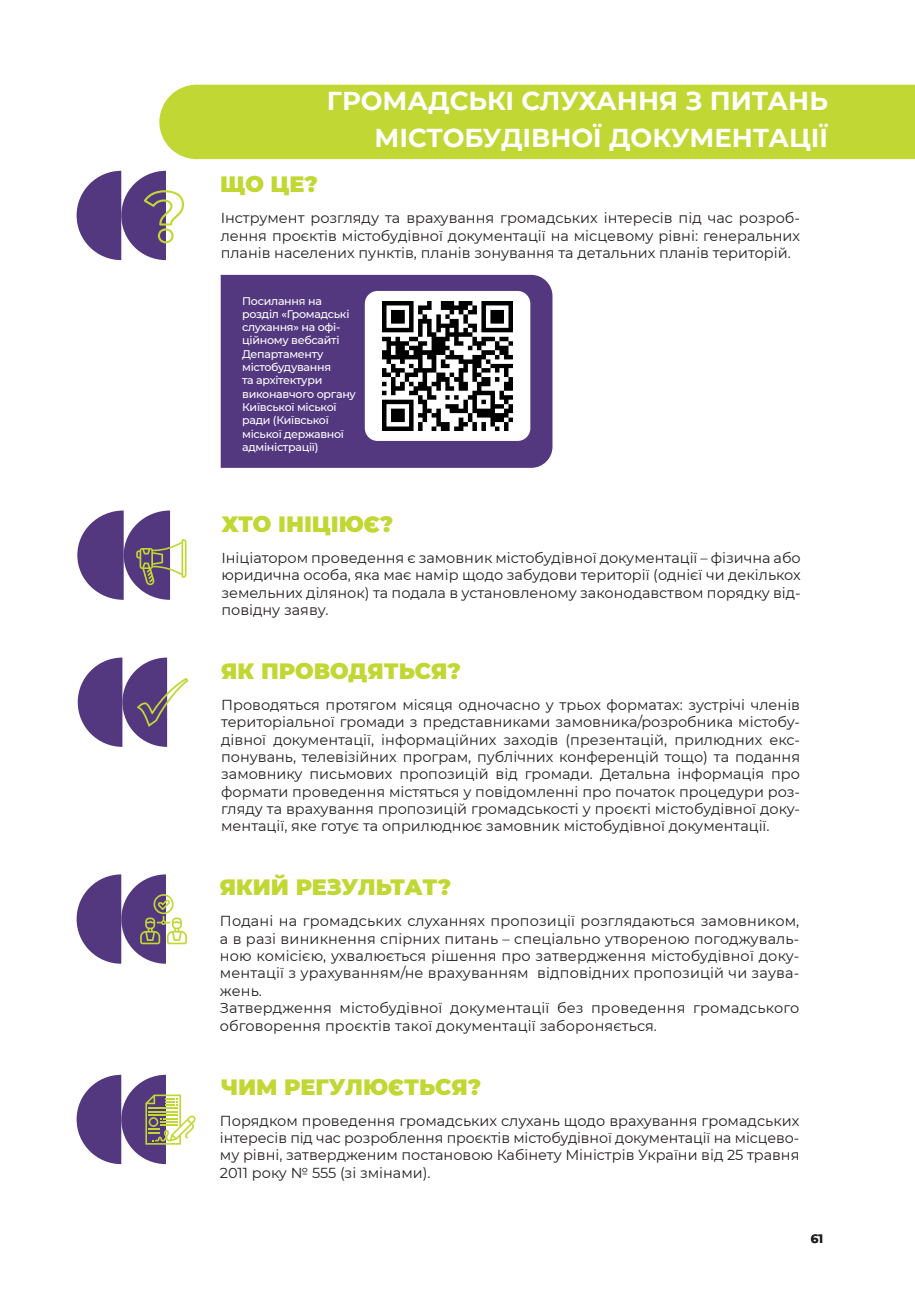
<style>
.page{position:relative;width:915px;height:1306px;background:#fff}
.page>*{position:absolute;margin:0;border:0;box-sizing:border-box;transform-origin:0 0}
.колонтекст{font:700 25.8px/37.5px "Montserrat";color:#fff;text-align:right}
.подзаг_вопросы{font:900 22.2px "Montserrat";color:#c1d733}
.основной_текст{font:14.4px/17.4px "Montserrat";color:#231f20;text-align:justify}
.t1{font:700 12px "Montserrat";color:#231f20}
.текст_QR{font:500 11.1px/13.4px "Montserrat";letter-spacing:-.025em;color:#fff}
</style>
<div class="page">
<svg style="left:77px;top:171px;width:107px;height:89px"></svg>
<div style="left:221px;top:275px;width:331px;height:193px;background:#533880"></div>
<div style="left:364px;top:291px;width:166px;height:150px;background:#fff;border-radius:13px"></div>
<img style="left:383px;top:301px;width:129px;height:129px">
<svg style="left:77px;top:510px;width:109px;height:90px"></svg>
<svg style="left:78px;top:657px;width:110px;height:90px"></svg>
<svg style="left:77px;top:874px;width:110px;height:89px"></svg>
<div style="left:159px;top:85px;width:755px;height:74px;background:#c1d733"></div>
<svg style="left:77px;top:1074px;width:118px;height:90px"></svg>
<p class="подзаг_вопросы" style="left:220px;top:167px;width:99px">ЩО ЦЕ?</p>
<p class="колонтекст" style="left:326px;top:80px;width:502px">ГРОМАДСЬКІ СЛУХАННЯ З ПИТАНЬ<br>МІСТОБУДІВНОЇ ДОКУМЕНТАЦІЇ</p>
<h1 class="колонтекст" style="left:513px;top:90px;width:288px">ГРОМАДСЬКА РАДА</h1>
<p class="основной_текст" style="left:221px;top:209px;width:580px">Інструмент розгляду та врахування громадських інтересів під час розроб&shy;лення проєктів містобудівної документації на місцевому рівні: генеральних планів населених пунктів, планів зонування та детальних планів територій.</p>
<p class="текст_QR" style="left:242px;top:293px;width:115px">Посилання на розділ «Громадські слухання» на офі&shy;ційному вебсайті<br>Департаменту містобудування<br>та архітектури виконавчого органу<br>Київської міської ради (Київської міської державної адміністрації)</p>
<p class="подзаг_вопросы" style="left:221px;top:507px;width:173px">ХТО ІНІЦІЮЄ?</p>
<p class="основной_текст" style="left:221px;top:548px;width:580px">Ініціатором проведення є замовник містобудівної документації – фізична або юридична особа, яка має намір щодо забудови території (однієї чи декількох земельних ділянок) та подала в установленому законодавством порядку від&shy;повідну заяву.</p>
<p class="подзаг_вопросы" style="left:221px;top:654px;width:241px">ЯК ПРОВОДЯТЬСЯ?</p>
<p class="основной_текст" style="left:221px;top:695px;width:580px">Проводяться протягом місяця одночасно у трьох форматах: зустрічі членів територіальної громади з представниками замовника/розробника містобу&shy;дівної документації, інформаційних заходів (презентацій, прилюдних екс&shy;понувань, телевізійних програм, публічних конференцій тощо) та подання замовнику письмових пропозицій від громади. Детальна інформація про формати проведення містяться у повідомленні про початок процедури роз&shy;гляду та врахування пропозицій громадськості у проєкті містобудівної доку&shy;ментації, яке готує та оприлюднює замовник містобудівної документації.</p>
<p class="подзаг_вопросы" style="left:220px;top:870px;width:233px">ЯКИЙ РЕЗУЛЬТАТ?</p>
<p class="основной_текст" style="left:220px;top:912px;width:580px">Подані на громадських слуханнях пропозиції розглядаються замовником, а в разі виникнення спірних питань – спеціально утвореною погоджуваль&shy;ною комісією, ухвалюється рішення про затвердження містобудівної доку&shy;ментації з урахуванням/не врахуванням відповідних пропозицій чи заува&shy;жень.</p>
<p class="основной_текст" style="left:220px;top:998px;width:580px">Затвердження містобудівної документації без проведення громадського обговорення проєктів такої документації забороняється.</p>
<p class="подзаг_вопросы" style="left:221px;top:1069px;width:261px">ЧИМ РЕГУЛЮЄТЬСЯ?</p>
<p class="основной_текст" style="left:220px;top:1111px;width:581px">Порядком проведення громадських слухань щодо врахування громадських інтересів під час розроблення проєктів містобудівної документації на місцево&shy;му рівні, затвердженим постановою Кабінету Міністрів України від 25 травня 2011 року № 555 (зі змінами).</p>
<p class="t1" style="left:810px;top:1230px;width:14px">61</p>
</div>
